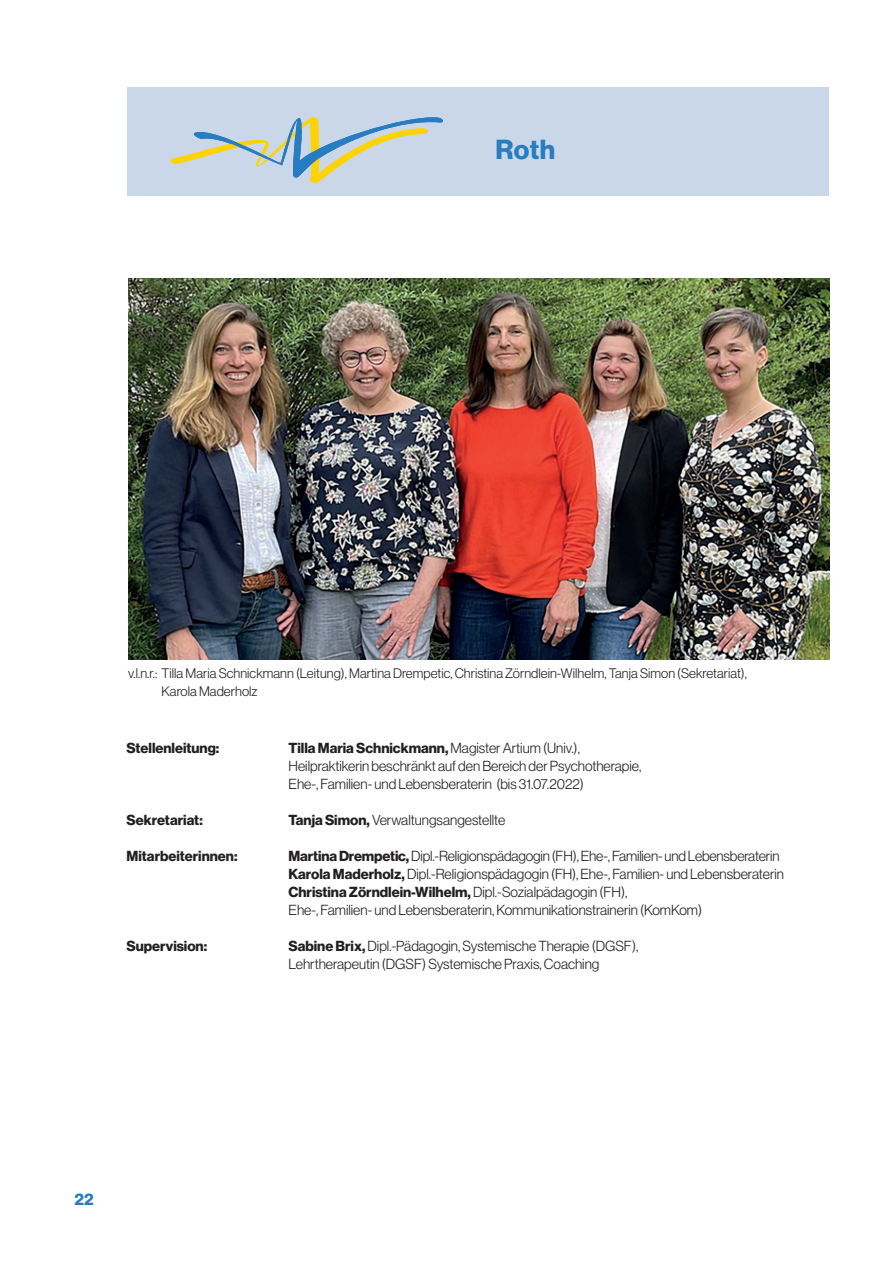
<style>
.page{position:relative;width:893px;height:1263px;background:#fff}
.page>*{position:absolute;margin:0;border:0;box-sizing:border-box;transform-origin:0 0}
.t1{font:27px "N Haas Grotesk DS Pro 75 Bd";color:#277dc1}
.t2{font:16.5px "N Haas Grotesk DS Pro 75 Bd";color:#277dc1}
.t3{font:14.25px/18px "N Haas Grotesk DS Pro 45 Lt";color:#231f20}
.t4{font:14.25px "N Haas Grotesk DS Pro 75 Bd";color:#231f20}
.t5{font:13.5px/18px "N Haas Grotesk DS Pro 45 Lt";letter-spacing:.005em;color:#231f20}
.s1{font-family:"N Haas Grotesk DS Pro 45 Lt"}
.s2{font-family:"N Haas Grotesk DS Pro 75 Bd"}
</style>
<div class="page">
<div style="left:128px;top:87px;width:701px;height:108px;background:#cad7e8"></div>
<svg style="left:171px;top:117px;width:272px;height:66px"></svg>
<img style="left:128px;top:278px;width:702px;height:382px">
<h1 class="t1" style="left:495px;top:134px;width:61px">Roth</h1>
<p class="t5" style="left:162px;top:664px;width:587px;text-indent:-33px">v.l.n.r.: Tilla Maria Schnickmann (Leitung), Martina Drempetic, Christina Zörndlein-Wilhelm, Tanja Simon (Sekretariat),<br>Karola Maderholz</p>
<p class="t4" style="left:126px;top:740px;width:94px">Stellenleitung:</p>
<p class="t4" style="left:288px;top:740px;width:293px">Tilla Maria Schnickmann, <span class="s1">Magister Artium (Univ.),</span></p>
<p class="t3" style="left:288px;top:757px;width:354px">Heilpraktikerin beschränkt auf den Bereich der Psychotherapie,<br>Ehe-, Familien- und Lebensberaterin (bis 31.07.2022)</p>
<p class="t4" style="left:126px;top:812px;width:78px">Sekretariat:</p>
<p class="t3" style="left:288px;top:811px;width:218px"><span class="s2">Tanja Simon,</span> Verwaltungsangestellte</p>
<p class="t4" style="left:126px;top:848px;width:112px">Mitarbeiterinnen:</p>
<p class="t3" style="left:288px;top:847px;width:497px"><span class="s2">Martina Drempetic,</span> Dipl.-Religionspädagogin (FH), Ehe-, Familien- und Lebensberaterin<br><span class="s2">Karola Maderholz,</span> Dipl.-Religionspädagogin (FH), Ehe-, Familien- und Lebensberaterin</p>
<p class="t4" style="left:288px;top:884px;width:340px">Christina Zörndlein-Wilhelm, <span class="s1">Dipl.-Sozialpädagogin (FH),</span></p>
<p class="t3" style="left:288px;top:901px;width:415px">Ehe-, Familien- und Lebensberaterin, Kommunikationstrainerin (KomKom)</p>
<p class="t4" style="left:126px;top:938px;width:82px">Supervision:</p>
<p class="t3" style="left:288px;top:937px;width:351px"><span class="s2">Sabine Brix,</span> Dipl.-Pädagogin, Systemische Therapie (DGSF),<br>Lehrtherapeutin (DGSF) Systemische Praxis, Coaching</p>
<p class="t2" style="left:74px;top:1190px;width:21px">22</p>
</div>
